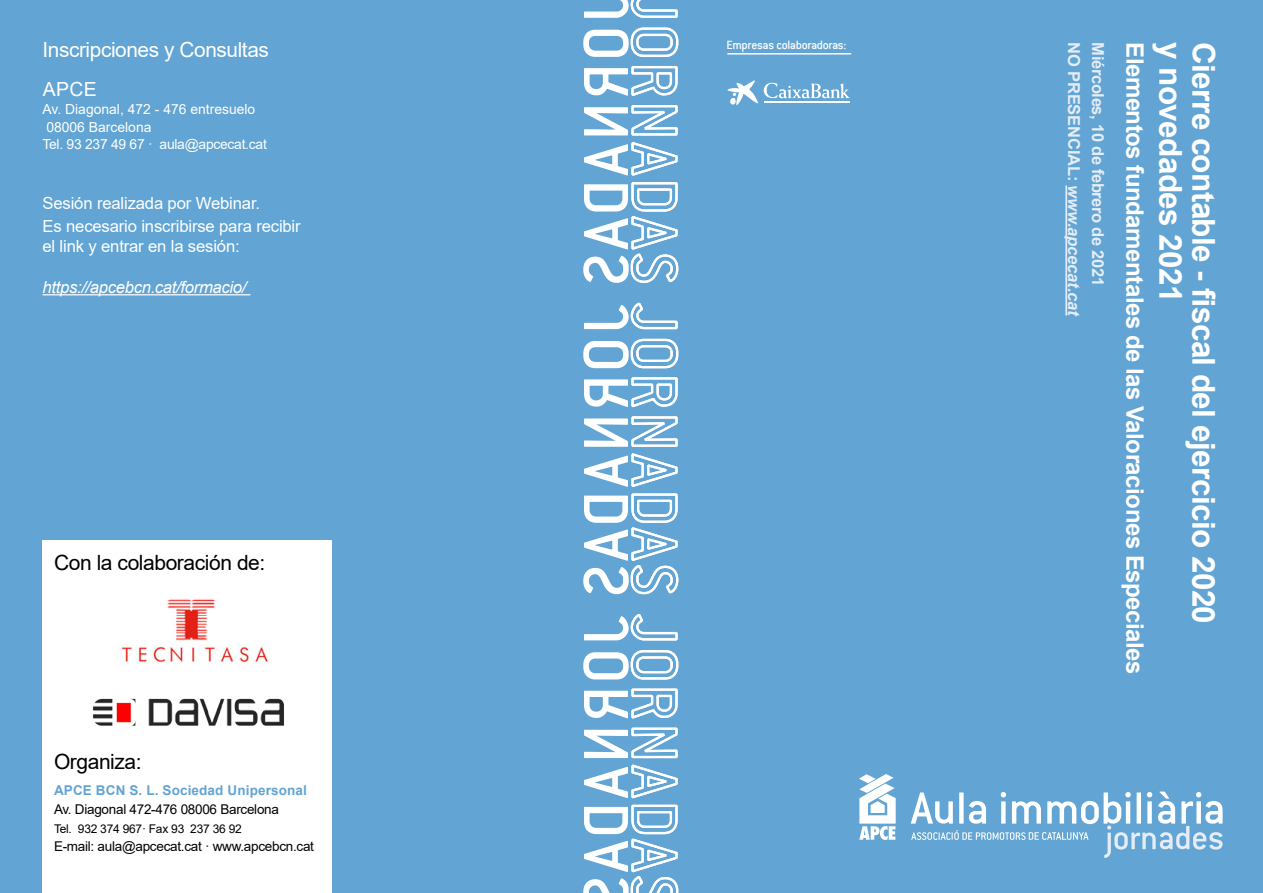
<style>
.page{position:relative;width:1263px;height:893px;background:#62a4d3}
.page>*{position:absolute;margin:0;border:0;box-sizing:border-box;transform-origin:0 0}
.t1{font:700 31.5px "Arial";letter-spacing:-.02em;color:#fff}
.t2{font:700 24px "Arial";letter-spacing:-.02em;color:#fff}
.t3{font:21px "Arial";letter-spacing:-.02em;color:#000}
.t4{font:20.85px "Arial";letter-spacing:-.02em;color:#fff}
.t5{font:19.5px "Arial";color:#fff}
.t6{font:16.65px/23.4px "Arial";letter-spacing:-.01em;color:#fff}
.t7{font:italic 16.65px "Arial";letter-spacing:-.02em;color:#fff}
.t8{font:italic 700 16.5px "Arial";letter-spacing:-.01em;color:#e4ecf6}
.t9{font:700 16.5px "Arial";letter-spacing:-.02em;color:#e4ecf6}
.t10{font:13.95px/17.9px "Arial";color:#fff}
.t11{font:13.5px "Arial";letter-spacing:-.02em;color:#000}
.t12{font:700 13.5px "Arial";letter-spacing:.01em;color:#62a4d3}
.t13{font:500 13.2px "Conduit ITC";letter-spacing:-.025em;color:#fff}
.t14{font:12px "Arial";letter-spacing:-.02em;color:#000}
.s1{font-style:normal}
</style>
<div class="page">
<div style="left:824px;top:0;width:14px;height:893px;background:#62a4d3"></div>
<svg style="left:859px;top:774px;width:37px;height:66px"></svg>
<svg style="left:911px;top:791px;width:311px;height:67px;background:#85b8dc"></svg>
<div style="left:43px;top:540px;width:289px;height:353px;background:#fff"></div>
<hr style="left:1065px;top:185px;width:2px;height:131px;background:#e4ecf6">
<hr style="left:43px;top:294px;width:207px;height:1px;background:#fff">
<hr style="left:727px;top:53px;width:124px;height:2px;background:#fff">
<svg style="left:727px;top:80px;width:31px;height:25px"></svg>
<svg style="left:764px;top:83px;width:86px;height:15px"></svg>
<hr style="left:764px;top:102px;width:86px;height:1px;background:#fff">
<img style="left:121px;top:598px;width:147px;height:65px">
<img style="left:92px;top:698px;width:192px;height:28px">
<svg style="left:583px;top:0;width:97px;height:893px;background:#77b0d9"></svg>
<p class="t4" style="left:43px;top:36px;width:228px">Inscripciones y Consultas</p>
<p class="t5" style="left:43px;top:76px;width:55px">apce</p>
<p class="t10" style="left:43px;top:100px;width:226px">Av. Diagonal, 472 - 476 entresuelo<br>08006 Barcelona<br>Tel. 93 237 49 67 · aula@apcecat.cat</p>
<p class="t6" style="left:43px;top:191px;width:260px">Sesión realizada por Webinar.<br>Es necesario inscribirse para recibir</p>
<p class="t6" style="left:43px;top:234px;width:199px">el link y entrar en la sesión:</p>
<p class="t7" style="left:43px;top:276px;width:205px">https://apcebcn.cat/formacio/</p>
<p class="t3" style="left:54px;top:548px;width:213px">Con la colaboración de:</p>
<p class="t3" style="left:54px;top:747px;width:89px">Organiza:</p>
<p class="t12" style="left:54px;top:780px;width:254px">APCE BCN S. L. Sociedad Unipersonal</p>
<p class="t11" style="left:54px;top:800px;width:226px">Av. Diagonal 472-476 08006 Barcelona</p>
<p class="t14" style="left:54px;top:821px;width:189px">Tel. 932 374 967· Fax 93 237 36 92</p>
<p class="t11" style="left:54px;top:837px;width:261px">E-mail: aula@apcecat.cat · www.apcebcn.cat</p>
<p class="t13" style="left:726px;top:38px;width:121px">Empresas colaboradoras:</p>
<p class="t8" style="left:1085px;top:42px;width:276px;rotate:90deg"><span class="s1">NO PRESENCIAL:</span> www.apcecat.cat</p>
<p class="t9" style="left:1109px;top:42px;width:245px;rotate:90deg">Miércoles, 10 de febrero de 2021</p>
<h2 class="t2" style="left:1152px;top:42px;width:634px;rotate:90deg">Elementos fundamentales de las Valoraciones Especiales</h2>
<h1 class="t1" style="left:1193px;top:42px;width:262px;rotate:90deg">y novedades 2021</h1>
<h1 class="t1" style="left:1226px;top:42px;width:583px;rotate:90deg">Cierre contable - fiscal del ejercicio 2020</h1>
</div>
